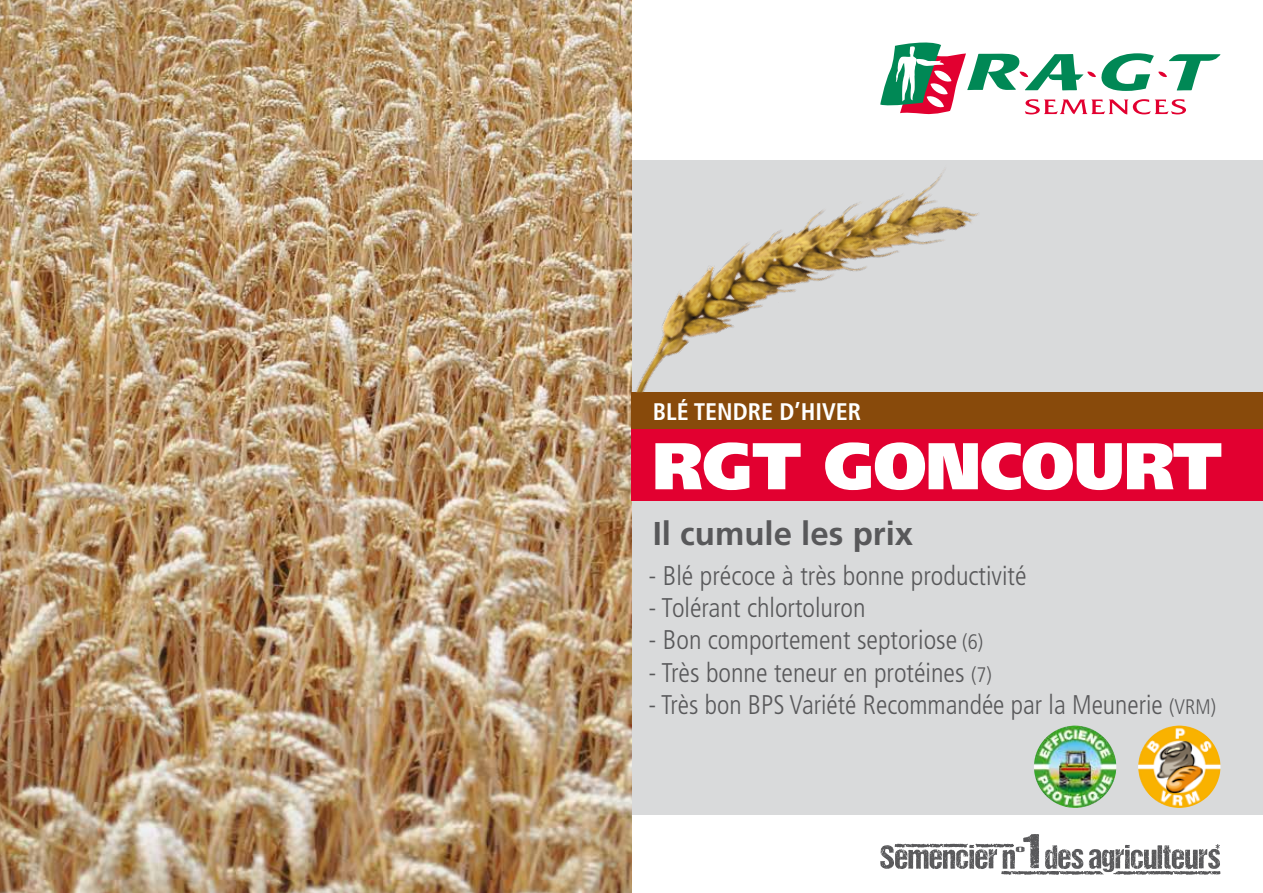
<style>
.page{position:relative;width:1263px;height:893px;background:#fff}
.page>*{position:absolute;margin:0;border:0;box-sizing:border-box;transform-origin:0 0}
.t1{font:900 66px "Frutiger LT Std";letter-spacing:-.01em;color:#fff}
.t2{font:700 33px "Frutiger LT Std";color:#58585a}
.t3{font:300 condensed 27px "Frutiger LT Std";color:#58585a}
.t4{font:700 condensed 24px "Frutiger LT Std";color:#fff}
.s1{font-size:21px}
</style>
<div class="page">
<svg style="left:880px;top:43px;width:340px;height:72px"></svg>
<div style="left:631px;top:160px;width:632px;height:655px;background:#d9dadb"></div>
<svg style="left:880px;top:834px;width:340px;height:41px"></svg>
<img style="left:0;top:0;width:631px;height:893px">
<div style="left:631px;top:428px;width:632px;height:73px;background:#e20030"></div>
<div style="left:631px;top:392px;width:632px;height:36px;background:#884a0b"></div>
<img style="left:1138px;top:726px;width:82px;height:82px;border-radius:41px">
<img style="left:1034px;top:726px;width:82px;height:82px;border-radius:41px">
<img style="left:534px;top:104px;width:484px;height:288px">
<p class="t4" style="left:653px;top:397px;width:210px">BLÉ TENDRE D’HIVER</p>
<h1 class="t1" style="left:653px;top:426px;width:571px">RGT GONCOURT</h1>
<p class="t2" style="left:653px;top:514px;width:262px">Il cumule les prix</p>
<p class="t3" style="left:648px;top:560px;width:380px">- Blé précoce à très bonne productivité</p>
<p class="t3" style="left:648px;top:592px;width:219px">- Tolérant chlortoluron</p>
<p class="t3" style="left:648px;top:625px;width:336px">- Bon comportement septoriose <span class="s1">(6)</span></p>
<p class="t3" style="left:648px;top:657px;width:345px">- Très bonne teneur en protéines <span class="s1">(7)</span></p>
<p class="t3" style="left:648px;top:689px;width:569px">- Très bon BPS Variété Recommandée par la Meunerie <span class="s1">(VRM)</span></p>
</div>
